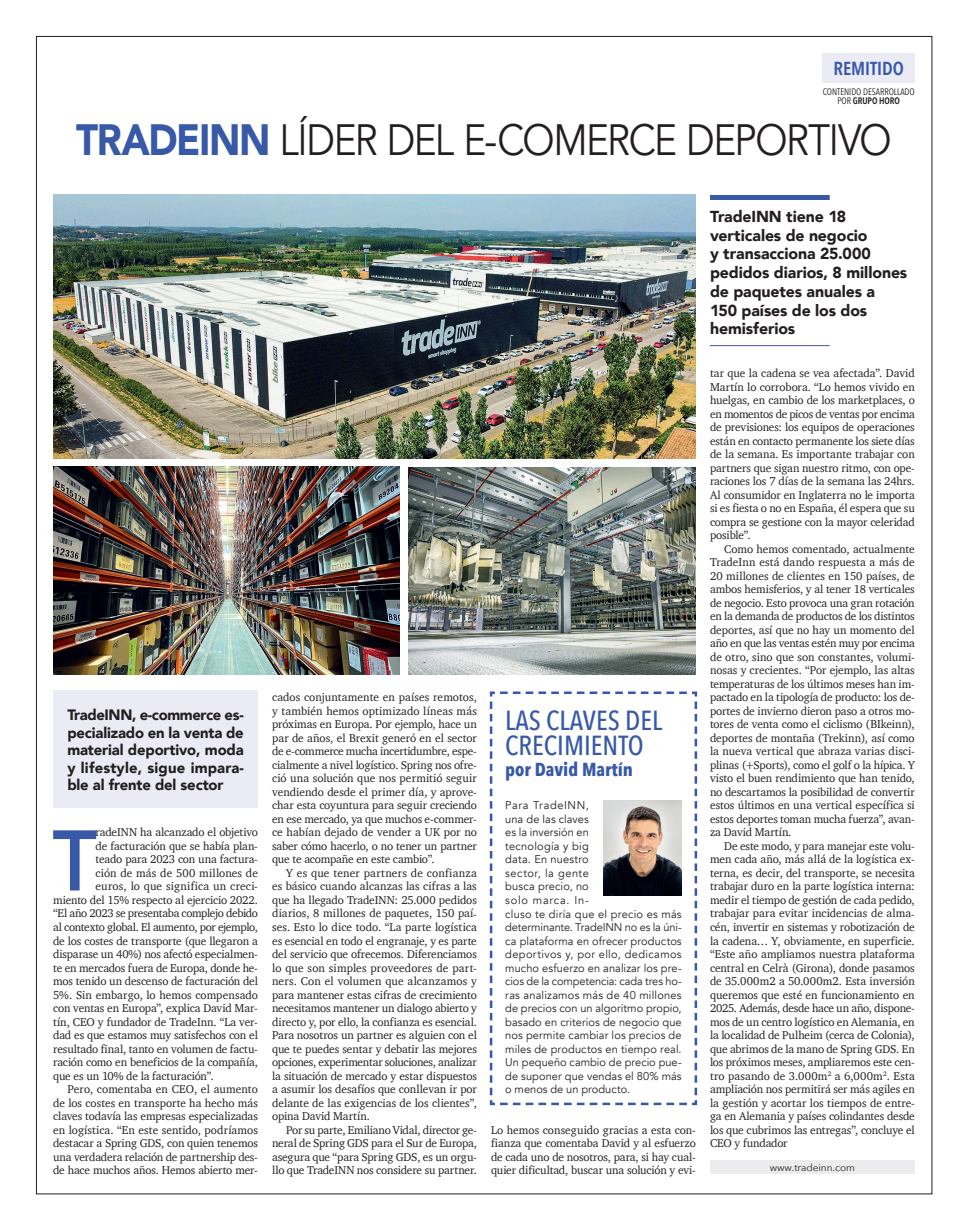
<style>
.page{position:relative;width:968px;height:1230px;background:#fff}
.page>*{position:absolute;margin:0;border:0;box-sizing:border-box;transform-origin:0 0}
.t1{font:600 87.75px "Titillium";color:#3759a7}
.t2{font:43.75px "Avenir";letter-spacing:-.035em;color:#231f20;scale:.88 1}
.t3{font:500 27.5px/25px "Avenir Next Condensed";color:#3759a7}
.t4{font:700 18.75px "Avenir Next Condensed";color:#3759a7}
.t5{font:600 18.75px "Avenir Next Condensed";color:#3759a7}
.t6{font:900 15.88px/18.8px "Avenir";letter-spacing:-.01em;color:#231f20}
.t7{font:900 15px/17.5px "Avenir";letter-spacing:-.01em;color:#231f20;text-align:justify}
.t8{font:11.62px/13.5px "Charter";letter-spacing:-.01em;color:#231f20;text-align:justify}
.t9{font:11.62px "Charter";letter-spacing:-.035em;color:#231f20}
.t10{font:11.62px "Charter";letter-spacing:.01em;color:#231f20}
.t11{font:11.62px "Charter";letter-spacing:.015em;color:#231f20}
.t12{font:11.25px/13.5px "Avenir";letter-spacing:.01em;color:#231f20}
.t13{font:10px "Avenir Next";color:#231f20}
.t14{font:9.38px/9.4px "Avenir Next Condensed";letter-spacing:-.005em;color:#231f20;text-align:center}
.s1{font-weight:600}
.s2{font-weight:900;color:#3759a7}
</style>
<div class="page">
<div style="left:822px;top:53px;width:92px;height:30px;background:#eaebf5"></div>
<div style="left:53px;top:691px;width:205px;height:117px;background:#eaebf5"></div>
<div style="left:710px;top:1160px;width:204px;height:14px;background:#ececee"></div>
<div style="left:710px;top:195px;width:119px;height:5px;background:#3759a7"></div>
<hr style="left:710px;top:345px;width:119px;height:1px;background:#3759a7">
<img style="left:53px;top:195px;width:642px;height:263px">
<img style="left:408px;top:467px;width:287px;height:207px">
<img style="left:53px;top:467px;width:346px;height:207px">
<svg style="left:489px;top:691px;width:209px;height:415px"></svg>
<img style="left:603px;top:800px;width:78px;height:95px">
<h3 class="t5" style="left:833px;top:52px;width:72px">REMITIDO</h3>
<p class="t14" style="left:822px;top:86px;width:93px">CONTENIDO DESARROLLADO<br>POR <span class="s1">GRUPO HORO</span></p>
<h2 class="t2" style="left:76px;top:114px;width:928px"><span class="s2">TRADEINN</span> LÍDER DEL E-COMERCE DEPORTIVO</h2>
<p class="t7" style="left:67px;top:705px;width:178px">TradeINN, e-commerce es&shy;pecializado en la venta de material deportivo, moda y lifestyle, sigue impara&shy;ble al frente del sector</p>
<h1 class="t1" style="left:52px;top:794px;width:47px">T</h1>
<p class="t8" style="left:96px;top:825px;width:164px">radeINN ha alcanzado el objetivo</p>
<p class="t8" style="left:96px;top:839px;width:164px">de facturación que se había plan-</p>
<p class="t8" style="left:96px;top:852px;width:164px">teado para 2023 con una factura-</p>
<p class="t8" style="left:96px;top:866px;width:164px">ción de más de 500 millones de</p>
<p class="t11" style="left:96px;top:876px;width:164px">euros, lo que significa un creci-</p>
<p class="t8" style="left:53px;top:893px;width:206px">miento del 15% respecto al ejercicio 2022.</p>
<p class="t9" style="left:53px;top:903px;width:206px">“El año 2023 se presentaba complejo debido</p>
<p class="t9" style="left:53px;top:917px;width:206px">al contexto global. El aumento, por ejemplo,</p>
<p class="t8" style="left:53px;top:933px;width:206px">de los costes de transporte (que llegaron a</p>
<p class="t8" style="left:53px;top:947px;width:206px">disparase un 40%) nos afectó especialmen-</p>
<p class="t8" style="left:53px;top:960px;width:206px">te en mercados fuera de Europa, donde he-</p>
<p class="t8" style="left:53px;top:974px;width:206px">mos tenido un descenso de facturación del</p>
<p class="t8" style="left:53px;top:987px;width:206px">5%. Sin embargo, lo hemos compensado</p>
<p class="t8" style="left:53px;top:1001px;width:206px">con ventas en Europa”, explica David Mar-</p>
<p class="t8" style="left:53px;top:1014px;width:206px">tín, CEO y fundador de TradeInn. “La ver-</p>
<p class="t8" style="left:53px;top:1028px;width:206px">dad es que estamos muy satisfechos con el</p>
<p class="t8" style="left:53px;top:1041px;width:206px">resultado final, tanto en volumen de factu-</p>
<p class="t8" style="left:53px;top:1055px;width:206px">ración como en beneficios de la compañía,</p>
<p class="t8" style="left:53px;top:1068px;width:162px">que es un 10% de la facturación”.</p>
<p class="t10" style="left:67px;top:1079px;width:192px">Pero, comentaba en CEO, el aumento</p>
<p class="t8" style="left:53px;top:1095px;width:206px">de los costes en transporte ha hecho más</p>
<p class="t8" style="left:53px;top:1109px;width:206px">claves todavía las empresas especializadas</p>
<p class="t10" style="left:53px;top:1119px;width:206px">en logística. “En este sentido, podríamos</p>
<p class="t8" style="left:53px;top:1136px;width:206px">destacar a Spring GDS, con quien tenemos</p>
<p class="t8" style="left:53px;top:1149px;width:206px">una verdadera relación de partnership des-</p>
<p class="t8" style="left:53px;top:1163px;width:206px">de hace muchos años. Hemos abierto mer-</p>
<p class="t8" style="left:272px;top:690px;width:206px">cados conjuntamente en países remotos, y también hemos optimizado líneas más próximas en Europa. Por ejemplo, hace un par de años, el Brexit generó en el sector de e-commerce mucha incertidumbre, espe&shy;cialmente a nivel logístico. Spring nos ofre&shy;ció una solución que nos permitió seguir vendiendo desde el primer día, y aprove&shy;char esta coyuntura para seguir creciendo en ese mercado, ya que muchos e-commer&shy;ce habían dejado de vender a UK por no saber cómo hacerlo, o no tener un partner que te acompañe en este cambio”.</p>
<p class="t8" style="left:272px;top:866px;width:206px;text-indent:14px">Y es que tener partners de confianza es básico cuando alcanzas las cifras a las que ha llegado TradeINN: 25.000 pedidos diarios, 8 millones de paquetes, 150 paí&shy;ses. Esto lo dice todo. “La parte logística es esencial en todo el engranaje, y es parte del servicio que ofrecemos. Diferenciamos lo que son simples proveedores de part&shy;ners. Con el volumen que alcanzamos y para mantener estas cifras de crecimiento necesitamos mantener un dialogo abierto y directo y, por ello, la confianza es esencial.<br>Para nosotros un partner es alguien con el que te puedes sentar y debatir las mejores opciones, experimentar soluciones, analizar la situación de mercado y estar dispuestos a asumir los desafíos que conllevan ir por delante de las exigencias de los clientes”, opina David Martín.</p>
<p class="t8" style="left:272px;top:1122px;width:206px;text-indent:14px">Por su parte, Emiliano Vidal, director ge&shy;neral de Spring GDS para el Sur de Europa, asegura que “para Spring GDS, es un orgu&shy;llo que TradeINN nos considere su partner.</p>
<p class="t8" style="left:491px;top:1122px;width:206px">Lo hemos conseguido gracias a esta con&shy;fianza que comentaba David y al esfuerzo de cada uno de nosotros, para, si hay cual&shy;quier dificultad, buscar una solución y evi-</p>
<h3 class="t3" style="left:505px;top:708px;width:158px">LAS CLAVES DEL<br>CRECIMIENTO</h3>
<h3 class="t4" style="left:505px;top:758px;width:129px">por David Martín</h3>
<p class="t12" style="left:505px;top:799px;width:178px">Para TradeINN,<br>una de las claves<br>es la inversión en<br>tecnología y big<br>data. En nuestro<br>sector, la gente<br>busca precio, no<br>solo marca. In-<br>cluso te diría que el precio es más determinante. TradeINN no es la úni&shy;ca plataforma en ofrecer productos deportivos y, por ello, dedicamos mucho esfuerzo en analizar los pre&shy;cios de la competencia: cada tres ho&shy;ras analizamos más de 40 millones de precios con un algoritmo propio, basado en criterios de negocio que nos permite cambiar los precios de miles de productos en tiempo real.<br>Un pequeño cambio de precio pue&shy;de suponer que vendas el 80% más o menos de un producto.</p>
<h3 class="t6" style="left:710px;top:207px;width:199px">TradeINN tiene 18 verticales de negocio<br>y transacciona 25.000 pedidos diarios, 8 millones de paquetes anuales a<br>150 países de los dos hemisferios</h3>
<p class="t8" style="left:710px;top:366px;width:206px">tar que la cadena se vea afectada”. David Martín lo corrobora. “Lo hemos vivido en huelgas, en cambio de los marketplaces, o en momentos de picos de ventas por encima de previsiones: los equipos de operaciones están en contacto permanente los siete días de la semana. Es importante trabajar con partners que sigan nuestro ritmo, con ope&shy;raciones los 7 días de la semana las 24hrs.<br>Al consumidor en Inglaterra no le importa si es fiesta o no en España, él espera que su compra se gestione con la mayor celeridad posible”.</p>
<p class="t8" style="left:710px;top:542px;width:206px;text-indent:14px">Como hemos comentado, actualmente TradeInn está dando respuesta a más de 20 millones de clientes en 150 países, de ambos hemisferios, y al tener 18 verticales de negocio. Esto provoca una gran rotación en la demanda de productos de los distintos deportes, así que no hay un momento del año en que las ventas estén muy por encima de otro, sino que son constantes, volumi&shy;nosas y crecientes. “Por ejemplo, las altas temperaturas de los últimos meses han im&shy;pactado en la tipología de producto: los de&shy;portes de invierno dieron paso a otros mo&shy;tores de venta como el ciclismo (BIkeinn), deportes de montaña (Trekinn), así como la nueva vertical que abraza varias disci&shy;plinas (+Sports), como el golf o la hípica. Y visto el buen rendimiento que han tenido, no descartamos la posibilidad de convertir estos últimos en una vertical específica si estos deportes toman mucha fuerza”, avan&shy;za David Martín.</p>
<p class="t8" style="left:710px;top:839px;width:206px;text-indent:14px">De este modo, y para manejar este volu&shy;men cada año, más allá de la logística ex&shy;terna, es decir, del transporte, se necesita trabajar duro en la parte logística interna: medir el tiempo de gestión de cada pedido, trabajar para evitar incidencias de alma&shy;cén, invertir en sistemas y robotización de la cadena… Y, obviamente, en superficie. “Este año ampliamos nuestra plataforma central en Celrà (Girona), donde pasamos de 35.000m2 a 50.000m2. Esta inversión queremos que esté en funcionamiento en 2025. Además, desde hace un año, dispone&shy;mos de un centro logístico en Alemania, en la localidad de Pulheim (cerca de Colonia), que abrimos de la mano de Spring GDS. En los próximos meses, ampliaremos este cen&shy;tro pasando de 3.000m<sup>2</sup> a 6,000m<sup>2</sup>. Esta ampliación nos permitirá ser más agiles en la gestión y acortar los tiempos de entre&shy;ga en Alemania y países colindantes desde los que cubrimos las entregas”, concluye el CEO y fundador</p>
<p class="t13" style="left:769px;top:1159px;width:87px">www.tradeinn.com</p>
</div>
